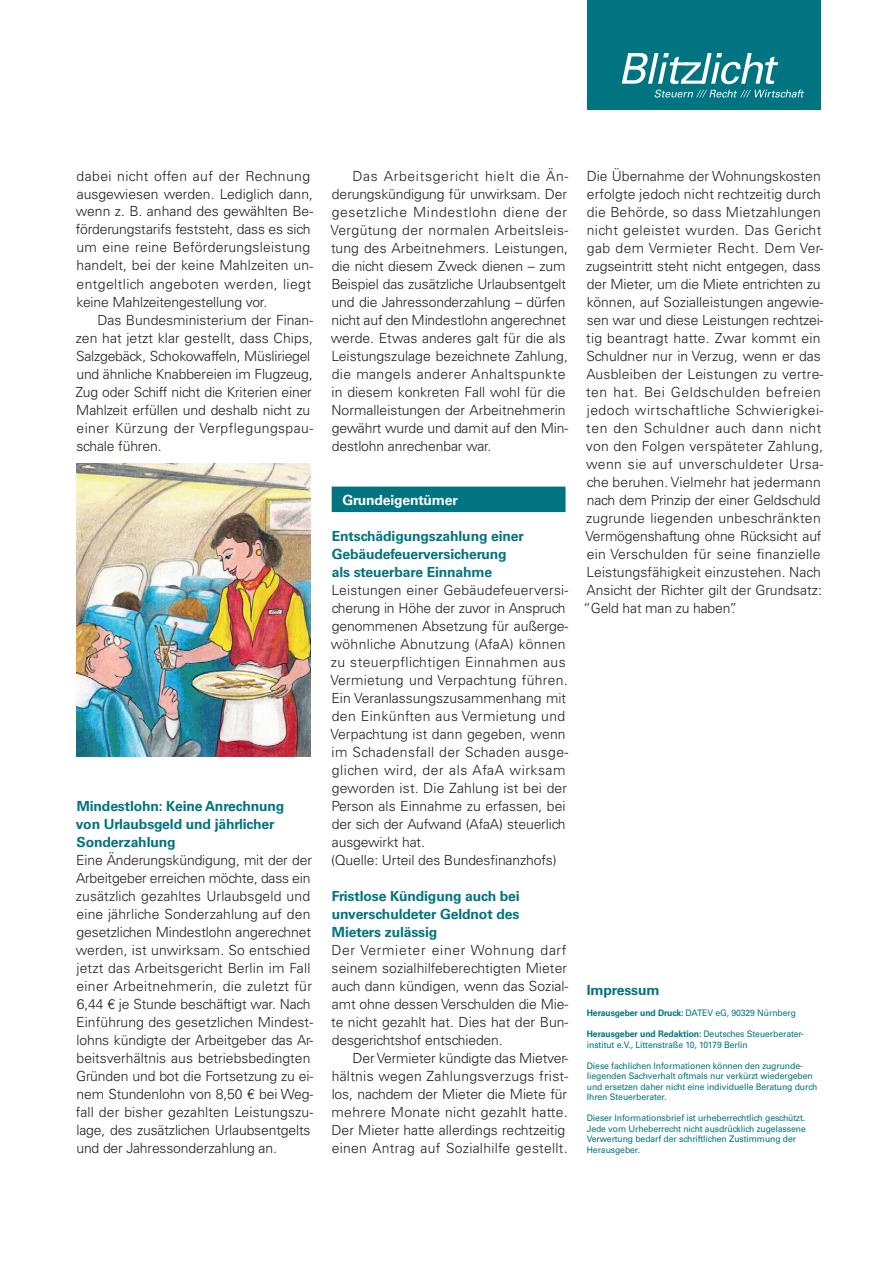
<style>
.page{position:relative;width:893px;height:1263px;background:#fff}
.page>*{position:absolute;margin:0;border:0;box-sizing:border-box;transform-origin:0 0}
.t1{font:300 13.95px/18px "Univers LT Std";color:#231f20}
.t2{font:700 13.95px/18px "Univers LT Std";letter-spacing:-.01em;color:#007480}
.t3{font:700 13.95px "Univers LT Std";letter-spacing:-.01em;color:#fff}
.t4{font:9px/10.5px "Univers LT Std";letter-spacing:-.01em;color:#007480;scale:.96 1}
.s1{font-weight:700}
</style>
<div class="page">
<div style="left:587px;top:0;width:234px;height:110px;background:#007480"></div>
<svg style="left:622px;top:53px;width:156px;height:31px"></svg>
<svg style="left:655px;top:90px;width:149px;height:8px"></svg>
<div style="left:332px;top:487px;width:234px;height:25px;background:#007480"></div>
<img style="left:77px;top:463px;width:233px;height:294px">
<p class="t1" style="left:76px;top:167px;width:239px">dabei nicht offen auf der Rechnung ausgewiesen werden. Lediglich dann, wenn z. B. anhand des gewählten Be&shy;förderungstarifs feststeht, dass es sich um eine reine Beförderungsleistung handelt, bei der keine Mahlzeiten un&shy;entgeltlich angeboten werden, liegt keine Mahlzeitengestellung vor.</p>
<p class="t1" style="left:75px;top:311px;width:239px;text-indent:22px">Das Bundesministerium der Finan&shy;zen hat jetzt klar gestellt, dass Chips, Salzgebäck, Schokowaffeln, Müsliriegel und ähnliche Knabbereien im Flugzeug, Zug oder Schiff nicht die Kriterien einer Mahlzeit erfüllen und deshalb nicht zu einer Kürzung der Verpflegungspau&shy;schale führen.</p>
<p class="t2" style="left:76px;top:797px;width:210px">Mindestlohn: Keine Anrechnung von Urlaubsgeld und jährlicher<br>Sonderzahlung</p>
<p class="t1" style="left:76px;top:851px;width:239px">Eine Änderungskündigung, mit der der Arbeitgeber erreichen möchte, dass ein zusätzlich gezahltes Urlaubsgeld und eine jährliche Sonderzahlung auf den gesetzlichen Mindestlohn angerechnet werden, ist unwirksam. So entschied jetzt das Arbeitsgericht Berlin im Fall einer Arbeitnehmerin, die zuletzt für 6,44 € je Stunde beschäftigt war. Nach Einführung des gesetzlichen Mindest&shy;lohns kündigte der Arbeitgeber das Ar&shy;beitsverhältnis aus betriebsbedingten Gründen und bot die Fortsetzung zu ei&shy;nem Stundenlohn von 8,50 € bei Weg&shy;fall der bisher gezahlten Leistungszu&shy;lage, des zusätzlichen Urlaubsentgelts und der Jahressonderzahlung an.</p>
<p class="t1" style="left:330px;top:167px;width:239px;text-indent:22px">Das Arbeitsgericht hielt die Än&shy;derungskündigung für unwirksam. Der gesetzliche Mindestlohn diene der Vergütung der normalen Arbeitsleis&shy;tung des Arbeitnehmers. Leistungen, die nicht diesem Zweck dienen – zum Beispiel das zusätzliche Urlaubsentgelt und die Jahressonderzahlung – dürfen nicht auf den Mindestlohn angerechnet werde. Etwas anderes galt für die als Leistungszulage bezeichnete Zahlung, die mangels anderer Anhaltspunkte in diesem konkreten Fall wohl für die Normalleistungen der Arbeitnehmerin gewährt wurde und damit auf den Min&shy;destlohn anrechenbar war.</p>
<p class="t3" style="left:342px;top:491px;width:117px">Grundeigentümer</p>
<p class="t2" style="left:332px;top:527px;width:194px">Entschädigungszahlung einer<br>Gebäudefeuerversicherung als steuerbare Einnahme</p>
<p class="t1" style="left:330px;top:581px;width:239px">Leistungen einer Gebäudefeuerversi&shy;cherung in Höhe der zuvor in Anspruch genommenen Absetzung für außerge&shy;wöhnliche Abnutzung (AfaA) können zu steuerpflichtigen Einnahmen aus Vermietung und Verpachtung führen.<br>Ein Veranlassungszusammenhang mit den Einkünften aus Vermietung und Verpachtung ist dann gegeben, wenn im Schadensfall der Schaden ausge&shy;glichen wird, der als AfaA wirksam geworden ist. Die Zahlung ist bei der Person als Einnahme zu erfassen, bei der sich der Aufwand (AfaA) steuerlich ausgewirkt hat.<br>(Quelle: Urteil des Bundesfinanzhofs)</p>
<p class="t2" style="left:332px;top:887px;width:189px;text-align:justify">Fristlose Kündigung auch bei unverschuldeter Geldnot des Mieters zulässig</p>
<p class="t1" style="left:331px;top:941px;width:239px">Der Vermieter einer Wohnung darf seinem sozialhilfeberechtigten Mieter auch dann kündigen, wenn das Sozial&shy;amt ohne dessen Verschulden die Mie&shy;te nicht gezahlt hat. Dies hat der Bun&shy;desgerichtshof entschieden.</p>
<p class="t1" style="left:332px;top:1049px;width:238px;text-indent:21px">Der Vermieter kündigte das Mietver&shy;hältnis wegen Zahlungsverzugs frist&shy;los, nachdem der Mieter die Miete für mehrere Monate nicht gezahlt hatte.<br>Der Mieter hatte allerdings rechtzeitig einen Antrag auf Sozialhilfe gestellt.</p>
<p class="t1" style="left:583px;top:167px;width:242px">Die Übernahme der Wohnungskosten erfolgte jedoch nicht rechtzeitig durch die Behörde, so dass Mietzahlungen nicht geleistet wurden. Das Gericht gab dem Vermieter Recht. Dem Ver&shy;zugseintritt steht nicht entgegen, dass der Mieter, um die Miete entrichten zu können, auf Sozialleistungen angewie&shy;sen war und diese Leistungen rechtzei&shy;tig beantragt hatte. Zwar kommt ein Schuldner nur in Verzug, wenn er das Ausbleiben der Leistungen zu vertre&shy;ten hat. Bei Geldschulden befreien jedoch wirtschaftliche Schwierigkei&shy;ten den Schuldner auch dann nicht von den Folgen verspäteter Zahlung, wenn sie auf unverschuldeter Ursa&shy;che beruhen. Vielmehr hat jedermann nach dem Prinzip der einer Geldschuld zugrunde liegenden unbeschränkten Vermögenshaftung ohne Rücksicht auf ein Verschulden für seine finanzielle Leistungsfähigkeit einzustehen. Nach Ansicht der Richter gilt der Grundsatz: “Geld hat man zu haben”.</p>
<p class="t2" style="left:587px;top:981px;width:74px">Impressum</p>
<p class="t4" style="left:587px;top:1008px;width:219px"><span class="s1">Herausgeber und Druck:</span> DATEV eG, 90329 Nürnberg</p>
<p class="t4" style="left:587px;top:1029px;width:228px"><span class="s1">Herausgeber und Redaktion:</span> Deutsches Steuerberater&shy;institut e.V., Littenstraße 10, 10179 Berlin</p>
<p class="t4" style="left:587px;top:1060px;width:242px">Diese fachlichen Informationen können den zugrunde&shy;liegenden Sachverhalt oftmals nur verkürzt wiedergeben und ersetzen daher nicht eine individuelle Beratung durch Ihren Steuerberater.</p>
<p class="t4" style="left:587px;top:1113px;width:230px">Dieser Informationsbrief ist urheberrechtlich geschützt.<br>Jede vom Urheberrecht nicht ausdrücklich zugelassene Verwertung bedarf der schriftlichen Zustimmung der Herausgeber.</p>
</div>
